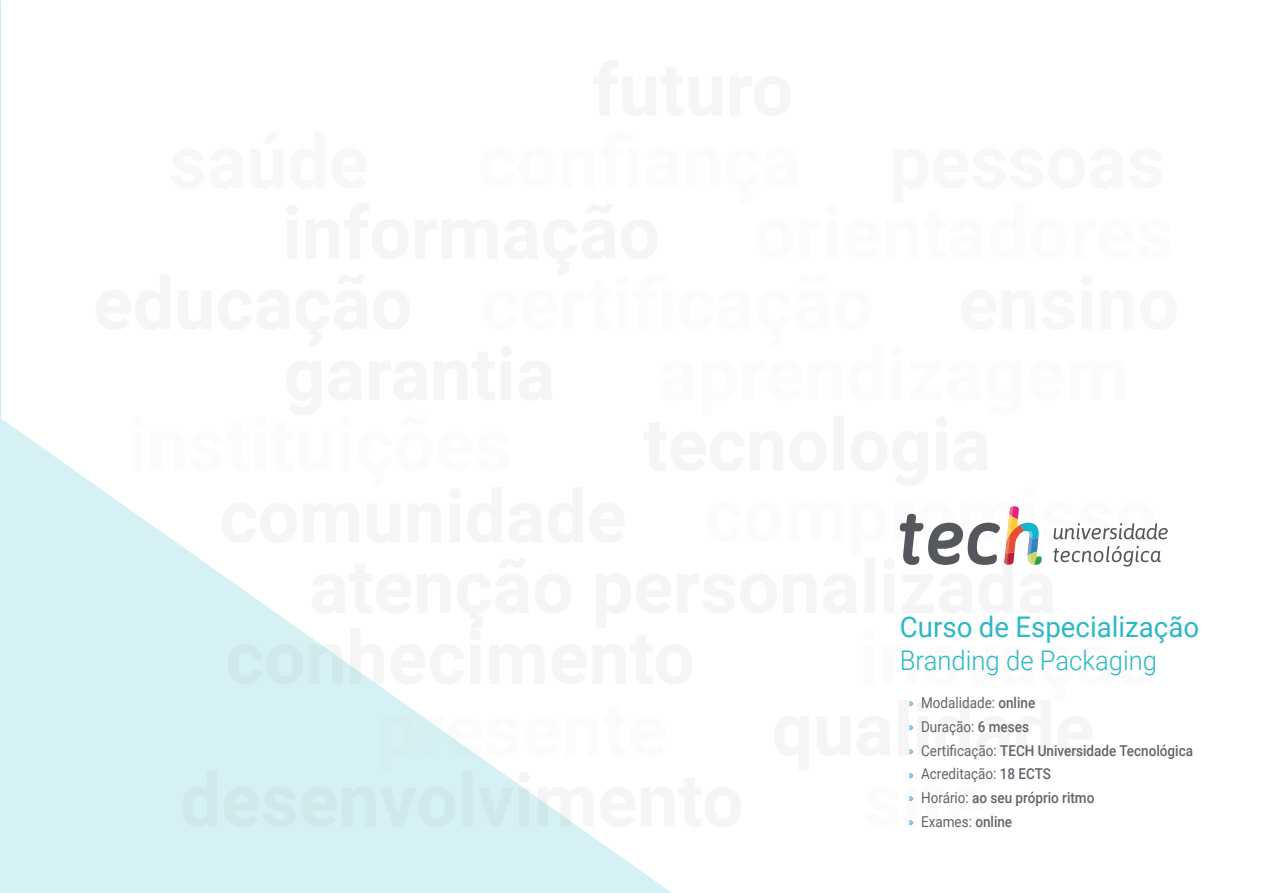
<style>
.page{position:relative;width:1263px;height:893px;background:#fff}
.page>*{position:absolute;margin:0;border:0;box-sizing:border-box;transform-origin:0 0}
.t1{font:28.5px "Roboto";color:#2db8c5}
.t2{font:300 27px "Roboto";color:#2db8c5;scale:.95 1}
.t3{font:500 15px/23.7px "Roboto";color:#61646a;scale:.9 1}
.s1{font-weight:400;font-size:12px;color:#2488c9}
.s2{font-weight:400}
</style>
<div class="page">
<svg style="left:0;top:418px;width:672px;height:475px;background:#daf2f4"></svg>
<svg style="left:312px;top:567px;width:360px;height:61px"></svg>
<svg style="left:228px;top:628px;width:444px;height:56px"></svg>
<svg style="left:182px;top:707px;width:490px;height:120px"></svg>
<svg style="left:96px;top:418px;width:1072px;height:149px"></svg>
<h1 class="t1" style="left:900px;top:607px;width:301px">Curso de Especialização</h1>
<h2 class="t2" style="left:900px;top:641px;width:272px">Branding de Packaging</h2>
<p class="t3" style="left:908px;top:690px;width:318px"><span class="s1">»</span> <span class="s2">Modalidade:</span> online<br><span class="s1">»</span> <span class="s2">Duração:</span> 6 meses<br><span class="s1">»</span> <span class="s2">Certificação:</span> TECH Universidade Tecnológica <span class="s1">»</span> <span class="s2">Acreditação:</span> 18 ECTS<br><span class="s1">»</span> <span class="s2">Horário:</span> ao seu próprio ritmo<br><span class="s1">»</span> <span class="s2">Exames:</span> online</p>
</div>
